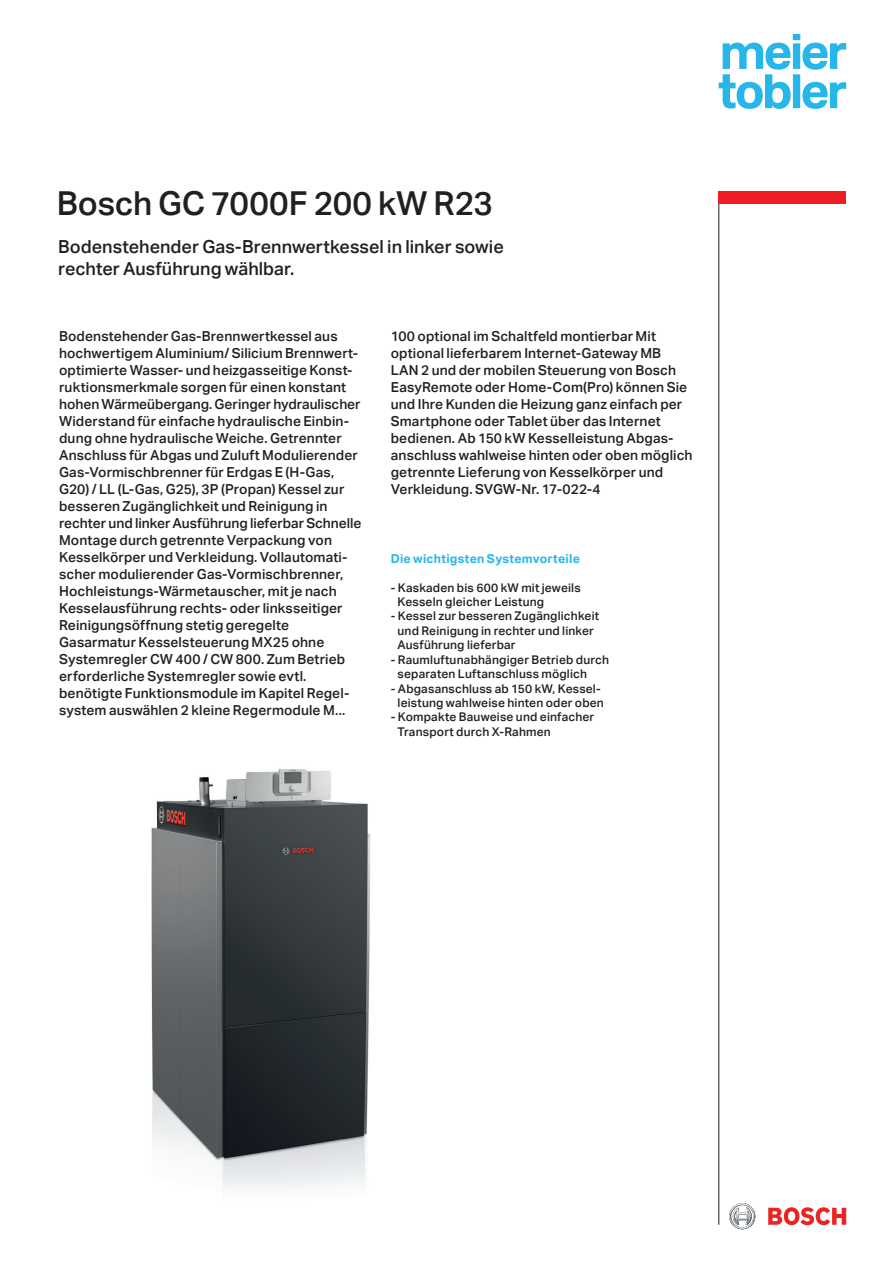
<style>
.page{position:relative;width:893px;height:1263px;background:#fff}
.page>*{position:absolute;margin:0;border:0;box-sizing:border-box;transform-origin:0 0}
.t1{font:500 33px "Aktiv Grotesk";letter-spacing:-.005em;color:#231f20}
.t2{font:500 18px/21.3px "Aktiv Grotesk";color:#231f20}
.t3{font:500 13.8px/17px "Aktiv Grotesk";letter-spacing:.01em;color:#231f20}
.t4{font:700 12.3px "Aktiv Grotesk";letter-spacing:.02em;color:#26b6ea}
.t5{font:500 12px/14.4px "Aktiv Grotesk";letter-spacing:.015em;color:#231f20}
</style>
<div class="page">
<svg style="left:719px;top:34px;width:127px;height:75px"></svg>
<hr style="left:719px;top:191px;width:1px;height:1034px;background:#231f20">
<div style="left:719px;top:191px;width:127px;height:13px;background:#ee1d23"></div>
<img style="left:151px;top:769px;width:220px;height:419px">
<svg style="left:729px;top:1203px;width:27px;height:27px"></svg>
<svg style="left:768px;top:1207px;width:78px;height:18px"></svg>
<h1 class="t1" style="left:57px;top:184px;width:438px">Bosch GC 7000F 200 kW R23</h1>
<h2 class="t2" style="left:58px;top:236px;width:447px">Bodenstehender Gas-Brennwertkessel in linker sowie rechter Ausführung wählbar.</h2>
<p class="t3" style="left:59px;top:328px;width:304px">Bodenstehender Gas-Brennwertkessel aus hochwertigem Aluminium/ Silicium Brennwert&shy;optimierte Wasser- und heizgasseitige Konst&shy;ruktionsmerkmale sorgen für einen konstant hohen Wärmeübergang. Geringer hydraulischer Widerstand für einfache hydraulische Einbin&shy;dung ohne hydraulische Weiche. Getrennter Anschluss für Abgas und Zuluft Modulierender Gas-Vormischbrenner für Erdgas E (H-Gas, G20) / LL (L-Gas, G25), 3P (Propan) Kessel zur besseren Zugänglichkeit und Reinigung in rechter und linker Ausführung lieferbar Schnelle Montage durch getrennte Verpackung von Kesselkörper und Verkleidung. Vollautomati&shy;scher modulierender Gas-Vormischbrenner, Hochleistungs-Wärmetauscher, mit je nach Kesselausführung rechts- oder linksseitiger Reinigungsöffnung stetig geregelte Gasarmatur Kesselsteuerung MX25 ohne Systemregler CW 400 / CW 800. Zum Betrieb erforderliche Systemregler sowie evtl. benötigte Funktionsmodule im Kapitel Regel&shy;system auswählen 2 kleine Regermodule M...</p>
<p class="t3" style="left:391px;top:328px;width:303px">100 optional im Schaltfeld montierbar Mit optional lieferbarem Internet-Gateway MB<br>LAN 2 und der mobilen Steuerung von Bosch EasyRemote oder Home-Com(Pro) können Sie und Ihre Kunden die Heizung ganz einfach per Smartphone oder Tablet über das Internet bedienen. Ab 150 kW Kesselleistung Abgas&shy;anschluss wahlweise hinten oder oben möglich getrennte Lieferung von Kesselkörper und Verkleidung. SVGW-Nr. 17-022-4</p>
<p class="t4" style="left:391px;top:551px;width:191px">Die wichtigsten Systemvorteile</p>
<p class="t5" style="left:398px;top:580px;width:185px;text-indent:-7px">- Kaskaden bis 600 kW mit jeweils<br>Kesseln gleicher Leistung</p>
<p class="t5" style="left:398px;top:609px;width:203px;text-indent:-7px">- Kessel zur besseren Zugänglichkeit und Reinigung in rechter und linker<br>Ausführung lieferbar</p>
<p class="t5" style="left:398px;top:652px;width:213px;text-indent:-7px">- Raumluftunabhängiger Betrieb durch separaten Luftanschluss möglich</p>
<p class="t5" style="left:391px;top:681px;width:215px;text-align:center">- Abgasanschluss ab 150 kW, Kessel&shy;leistung wahlweise hinten oder oben</p>
<p class="t5" style="left:398px;top:710px;width:198px;text-indent:-7px">- Kompakte Bauweise und einfacher<br>Transport durch X-Rahmen</p>
</div>
